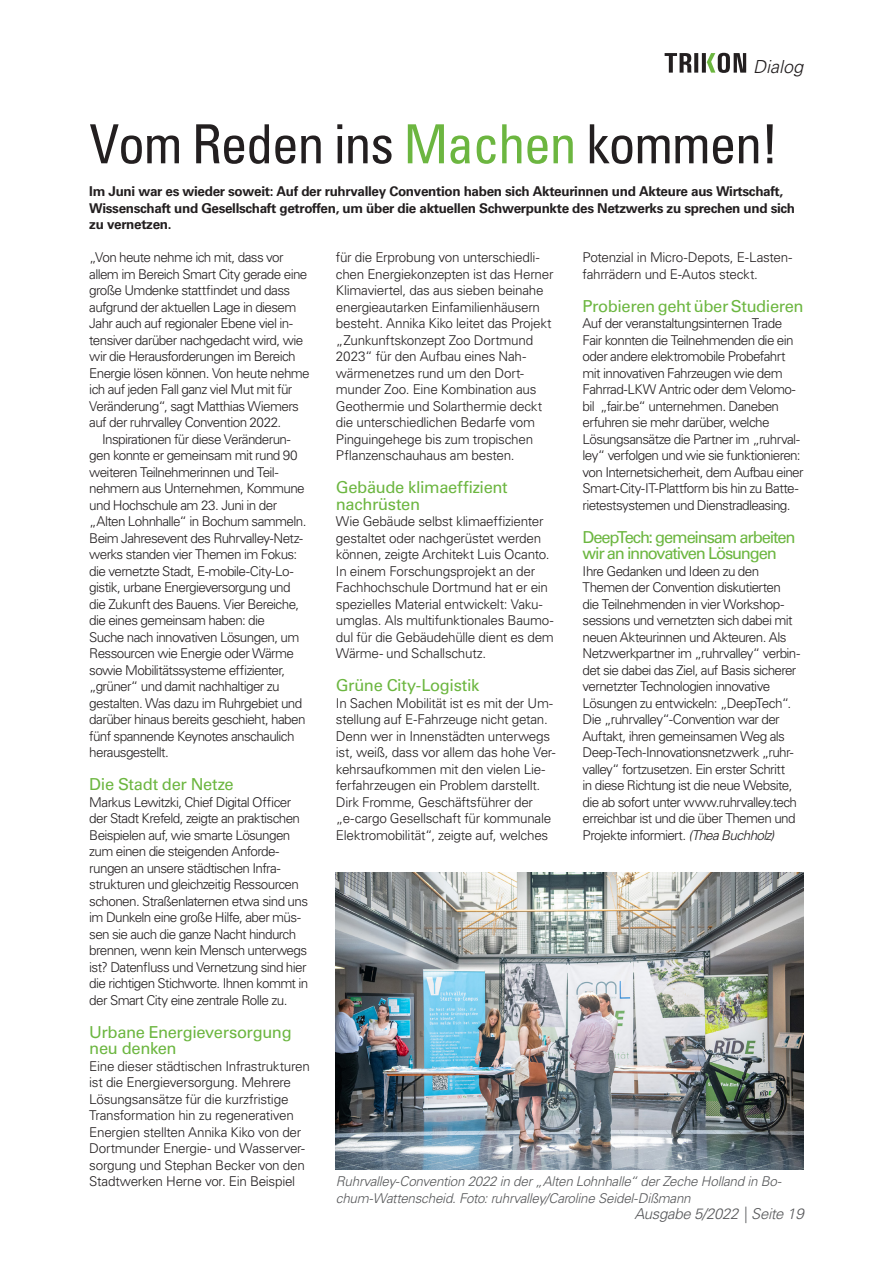
<style>
.page{position:relative;width:893px;height:1263px;background:#fff}
.page>*{position:absolute;margin:0;border:0;box-sizing:border-box;transform-origin:0 0}
.Headline_36{font:condensed 54px "Univers LT Std";letter-spacing:-.025em;color:#231f20}
.t1{font:italic 300 18px "Univers LT Std";color:#231f20}
.Zwischentitel{font:16.5px/16.5px "Univers LT Std";letter-spacing:-.025em;color:#6cb640}
.Zwischentitel-2{font:16.5px/16.5px "Univers LT Std";letter-spacing:-.07em;color:#6cb640}
.t2{font:italic 300 15px "Univers LT Std";letter-spacing:-.02em;color:#57585a}
.Fließtext{font:300 13.5px/16.5px "Univers LT Std";letter-spacing:-.04em;color:#231f20}
.Fließtext-2{font:300 13.5px/16.5px "Univers LT Std";letter-spacing:-.02em;color:#231f20}
.FließtextEinrück{font:300 13.5px/16.5px "Univers LT Std";letter-spacing:-.045em;color:#231f20}
.Aufmacher{font:700 13.5px/16.5px "Univers LT Std";letter-spacing:-.025em;color:#231f20}
.Bildtext_Titel_80{font:italic 300 13.5px/16.5px "Univers LT Std";letter-spacing:-.02em;color:#57585a}
.s1{color:#6cb640}
.s2{font-style:italic}
</style>
<div class="page">
<svg style="left:665px;top:53px;width:81px;height:20px"></svg>
<img style="left:336px;top:873px;width:468px;height:297px">
<h2 class="t1" style="left:753px;top:55px;width:52px">Dialog</h2>
<p class="Headline_36" style="left:89px;top:110px;width:691px">Vom Reden ins <span class="s1">Machen</span> kommen!</p>
<p class="Aufmacher" style="left:89px;top:183px;width:707px">Im Juni war es wieder soweit: Auf der ruhrvalley Convention haben sich Akteurinnen und Akteure aus Wirtschaft,<br>Wissenschaft und Gesellschaft getroffen, um über die aktuellen Schwerpunkte des Netzwerks zu sprechen und sich zu vernetzen.</p>
<p class="Fließtext" style="left:89px;top:249px;width:222px">„Von heute nehme ich mit, dass vor allem im Bereich Smart City gerade eine große Umdenke stattfindet und dass aufgrund der aktuellen Lage in diesem Jahr auch auf regionaler Ebene viel in&shy;tensiver darüber nachgedacht wird, wie wir die Herausforderungen im Bereich Energie lösen können. Von heute nehme ich auf jeden Fall ganz viel Mut mit für Veränderung“, sagt Matthias Wiemers auf der ruhrvalley Convention 2022.</p>
<p class="FließtextEinrück" style="left:89px;top:431px;width:219px;text-indent:13px">Inspirationen für diese Veränderun&shy;gen konnte er gemeinsam mit rund 90 weiteren Teilnehmerinnen und Teil&shy;nehmern aus Unternehmen, Kommune und Hochschule am 23. Juni in der „Alten Lohnhalle“ in Bochum sammeln.<br>Beim Jahresevent des Ruhrvalley-Netz&shy;werks standen vier Themen im Fokus: die vernetzte Stadt, E-mobile-City-Lo&shy;gistik, urbane Energieversorgung und die Zukunft des Bauens. Vier Bereiche, die eines gemeinsam haben: die<br>Suche nach innovativen Lösungen, um Ressourcen wie Energie oder Wärme sowie Mobilitätssysteme effizienter, „grüner“ und damit nachhaltiger zu gestalten. Was dazu im Ruhrgebiet und darüber hinaus bereits geschieht, haben fünf spannende Keynotes anschaulich herausgestellt.</p>
<p class="Zwischentitel" style="left:89px;top:776px;width:146px">Die Stadt der Netze</p>
<p class="Fließtext" style="left:89px;top:794px;width:221px">Markus Lewitzki, Chief Digital Officer der Stadt Krefeld, zeigte an praktischen Beispielen auf, wie smarte Lösungen zum einen die steigenden Anforde&shy;rungen an unsere städtischen Infra&shy;strukturen und gleichzeitig Ressourcen schonen. Straßenlaternen etwa sind uns im Dunkeln eine große Hilfe, aber müs&shy;sen sie auch die ganze Nacht hindurch brennen, wenn kein Mensch unterwegs ist? Datenfluss und Vernetzung sind hier die richtigen Stichworte. Ihnen kommt in der Smart City eine zentrale Rolle zu.</p>
<p class="Zwischentitel" style="left:89px;top:1024px;width:204px">Urbane Energieversorgung neu denken</p>
<p class="Fließtext-2" style="left:89px;top:1058px;width:222px">Eine dieser städtischen Infrastrukturen ist die Energieversorgung. Mehrere Lösungsansätze für die kurzfristige Transformation hin zu regenerativen Energien stellten Annika Kiko von der Dortmunder Energie- und Wasserver&shy;sorgung und Stephan Becker von den Stadtwerken Herne vor. Ein Beispiel</p>
<p class="Fließtext-2" style="left:336px;top:249px;width:219px">für die Erprobung von unterschiedli&shy;chen Energiekonzepten ist das Herner Klimaviertel, das aus sieben beinahe energieautarken Einfamilienhäusern besteht. Annika Kiko leitet das Projekt „Zunkunftskonzept Zoo Dortmund 2023“ für den Aufbau eines Nah&shy;wärmenetzes rund um den Dort&shy;munder Zoo. Eine Kombination aus Geothermie und Solarthermie deckt die unterschiedlichen Bedarfe vom Pinguingehege bis zum tropischen Pflanzenschauhaus am besten.</p>
<p class="Zwischentitel" style="left:336px;top:479px;width:173px">Gebäude klimaeffizient</p>
<p class="Zwischentitel" style="left:336px;top:496px;width:86px">nachrüsten</p>
<p class="Fließtext-2" style="left:336px;top:513px;width:219px">Wie Gebäude selbst klimaeffizienter gestaltet oder nachgerüstet werden können, zeigte Architekt Luis Ocanto.<br>In einem Forschungsprojekt an der Fachhochschule Dortmund hat er ein spezielles Material entwickelt: Vaku&shy;umglas. Als multifunktionales Baumo&shy;dul für die Gebäudehülle dient es dem Wärme- und Schallschutz.</p>
<p class="Zwischentitel" style="left:336px;top:677px;width:145px">Grüne City-Logistik</p>
<p class="Fließtext-2" style="left:336px;top:695px;width:221px">In Sachen Mobilität ist es mit der Um&shy;stellung auf E-Fahrzeuge nicht getan.<br>Denn wer in Innenstädten unterwegs ist, weiß, dass vor allem das hohe Ver&shy;kehrsaufkommen mit den vielen Lie&shy;ferfahrzeugen ein Problem darstellt.<br>Dirk Fromme, Geschäftsführer der „e-cargo Gesellschaft für kommunale Elektromobilität“, zeigte auf, welches</p>
<p class="Fließtext-2" style="left:583px;top:249px;width:211px">Potenzial in Micro-Depots, E-Lasten&shy;fahrrädern und E-Autos steckt.</p>
<p class="Zwischentitel" style="left:583px;top:298px;width:223px">Probieren geht über Studieren</p>
<p class="Fließtext" style="left:583px;top:315px;width:223px">Auf der veranstaltungsinternen Trade Fair konnten die Teilnehmenden die ein oder andere elektromobile Probefahrt mit innovativen Fahrzeugen wie dem Fahrrad-LKW Antric oder dem Velomo&shy;bil „fair.be“ unternehmen. Daneben erfuhren sie mehr darüber, welche Lösungsansätze die Partner im „ruhrval&shy;ley“ verfolgen und wie sie funktionieren: von Internetsicherheit, dem Aufbau einer Smart-City-IT-Plattform bis hin zu Batte&shy;rietestsystemen und Dienstradleasing.</p>
<p class="Zwischentitel-2" style="left:583px;top:529px;width:215px">DeepTech: gemeinsam arbeiten wir an innovativen Lösungen</p>
<p class="Fließtext" style="left:583px;top:563px;width:219px">Ihre Gedanken und Ideen zu den Themen der Convention diskutierten die Teilnehmenden in vier Workshop&shy;sessions und vernetzten sich dabei mit neuen Akteurinnen und Akteuren. Als Netzwerkpartner im „ruhrvalley“ verbin&shy;det sie dabei das Ziel, auf Basis sicherer vernetzter Technologien innovative Lösungen zu entwickeln: „DeepTech“.<br>Die „ruhrvalley“-Convention war der Auftakt, ihren gemeinsamen Weg als Deep-Tech-Innovationsnetzwerk „ruhr&shy;valley“ fortzusetzen. Ein erster Schritt<br>in diese Richtung ist die neue Website, die ab sofort unter www.ruhrvalley.tech erreichbar ist und die über Themen und Projekte informiert. <span class="s2">(Thea Buchholz)</span></p>
<p class="Bildtext_Titel_80" style="left:336px;top:1173px;width:447px">Ruhrvalley-Convention 2022 in der „Alten Lohnhalle“ der Zeche Holland in Bo&shy;chum-Wattenscheid. Foto: ruhrvalley/Caroline Seidel-Dißmann</p>
<p class="t2" style="left:634px;top:1205px;width:171px">Ausgabe 5/2022 | Seite 19</p>
</div>
